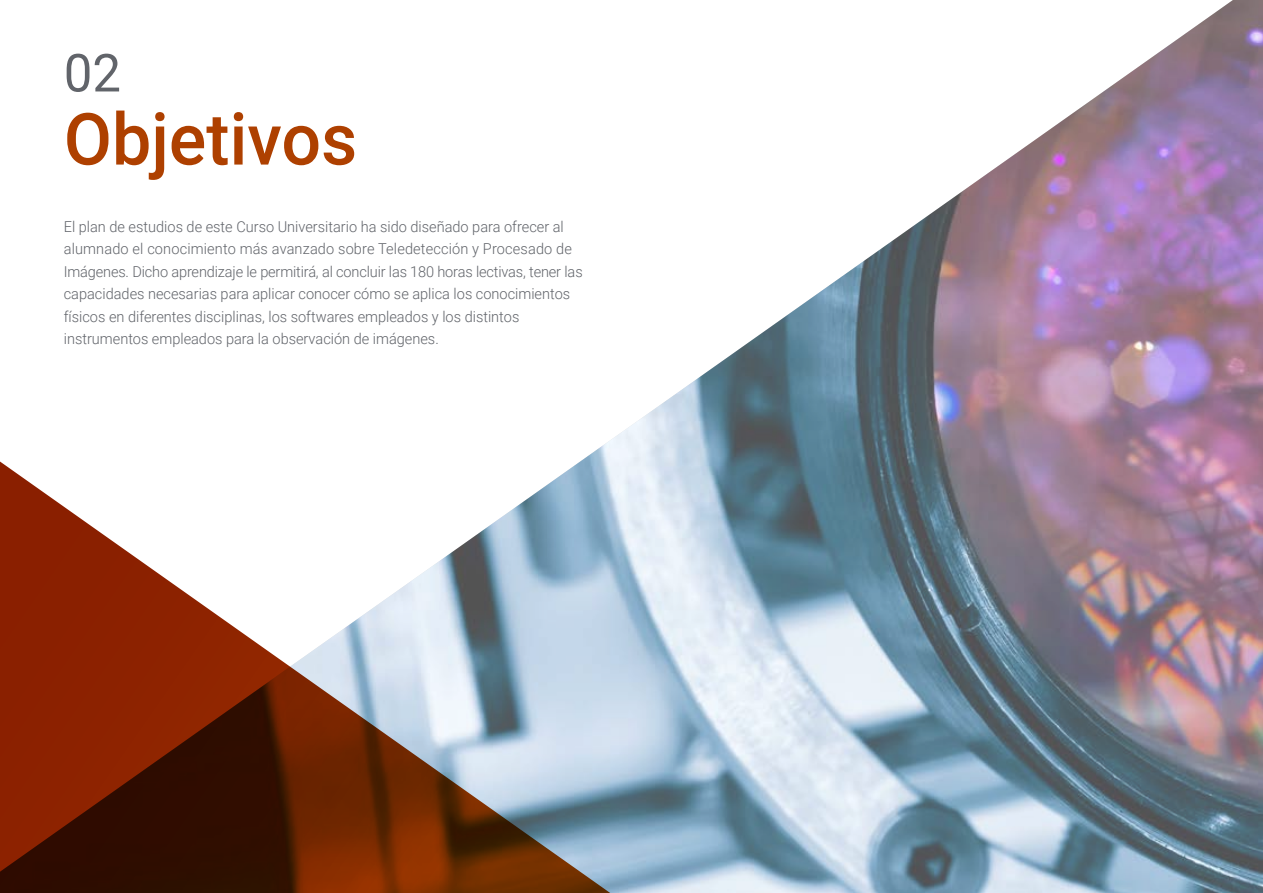
<style>
.page{position:relative;width:1263px;height:893px;background:#fff}
.page>*{position:absolute;margin:0;border:0;box-sizing:border-box;transform-origin:0 0}
.t1{font:500 72px "Roboto";color:#ae4000}
.t2{font:52.5px "Roboto";color:#61646a}
.t3{font:300 15px/22.5px "Roboto";color:#61646a}
</style>
<div class="page">
<img style="left:602px;top:0;width:661px;height:893px">
<svg style="left:0;top:446px;width:640px;height:447px"></svg>
<h2 class="t2" style="left:64px;top:36px;width:59px">02</h2>
<h1 class="t1" style="left:64px;top:89px;width:295px">Objetivos</h1>
<p class="t3" style="left:64px;top:214px;width:520px">El plan de estudios de este Curso Universitario ha sido diseñado para ofrecer al alumnado el conocimiento más avanzado sobre Teledetección y Procesado de Imágenes. Dicho aprendizaje le permitirá, al concluir las 180 horas lectivas, tener las capacidades necesarias para aplicar conocer cómo se aplica los conocimientos físicos en diferentes disciplinas, los softwares empleados y los distintos instrumentos empleados para la observación de imágenes.</p>
</div>
